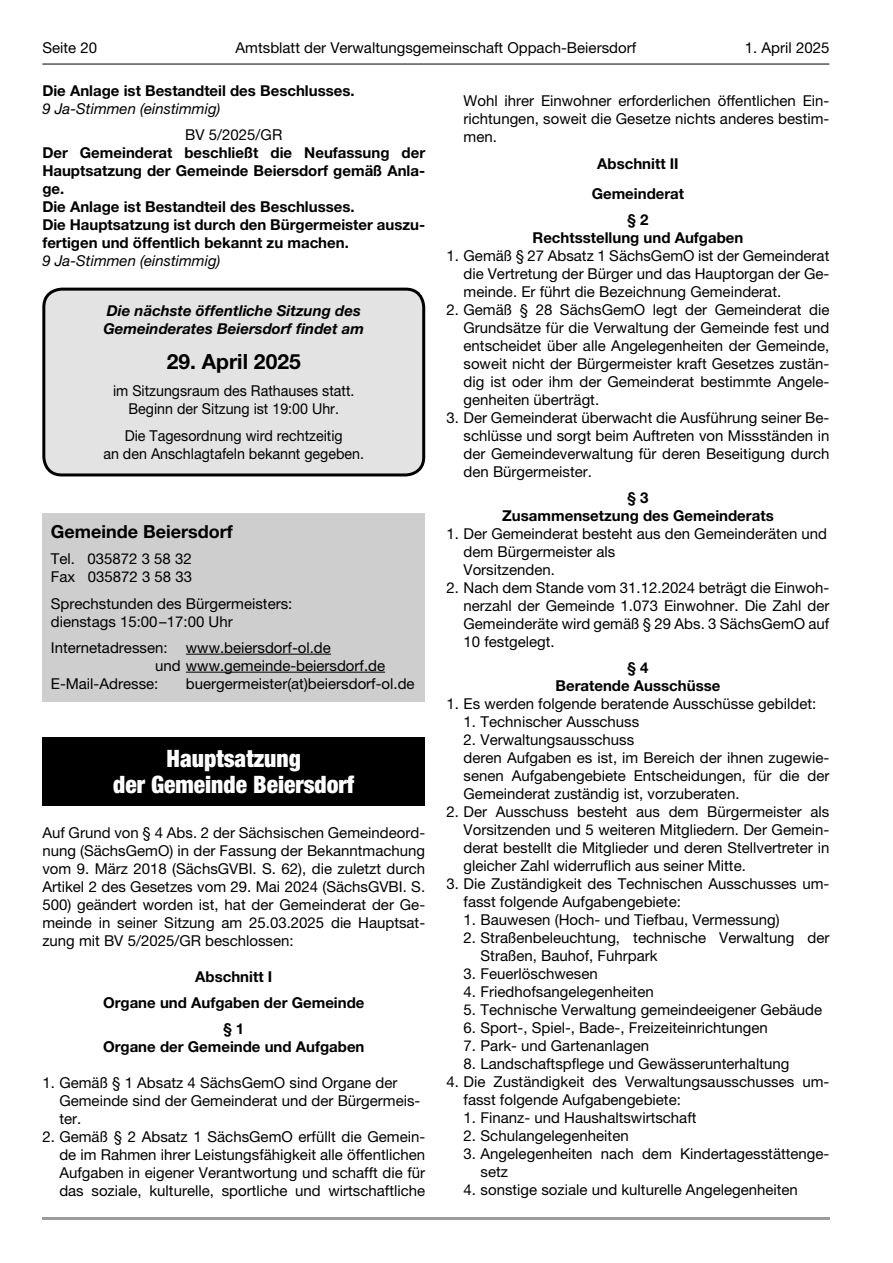
<style>
.page{position:relative;width:893px;height:1263px;background:#fff}
.page>*{position:absolute;margin:0;border:0;box-sizing:border-box;transform-origin:0 0}
.t1{font:900 condensed 24px/26px "Helvetica Neue LT Pro";color:#fff;text-align:center}
.t2{font:700 21px "Helvetica Neue LT Pro";color:#000}
.t3{font:700 18px "Helvetica Neue LT Pro";color:#000}
.t4{font:15px/18px "Helvetica Neue LT Pro";color:#000}
.t5{font:700 15px/18px "Helvetica Neue LT Pro";color:#000;text-align:center}
.t6{font:15px/18px "Helvetica Neue LT Pro";color:#000;text-align:center;scale:.95 1}
.t7{font:italic 700 15px/18px "Helvetica Neue LT Pro";color:#000}
.t8{font:italic 15px "Helvetica Neue LT Pro";color:#000}
</style>
<div class="page">
<hr style="left:42px;top:64px;width:787px;height:1px;background:#000">
<hr style="left:42px;top:1217px;width:787px;height:3px;background:#9c9c9c">
<div style="left:42px;top:513px;width:383px;height:189px;background:#cecece"></div>
<hr style="left:186px;top:654px;width:145px;height:1px;background:#000">
<hr style="left:186px;top:672px;width:199px;height:1px;background:#000">
<div style="left:44px;top:289px;width:379px;height:186px;background:#e3e3e3;border-radius:18px"></div>
<div style="left:42px;top:288px;width:383px;height:188px;border:3px solid #000;border-radius:18px"></div>
<div style="left:42px;top:738px;width:383px;height:68px;background:#000"></div>
<p class="t4" style="left:42px;top:41px;width:56px">Seite 20</p>
<p class="t4" style="left:235px;top:41px;width:402px">Amtsblatt der Verwaltungsgemeinschaft Oppach-Beiersdorf</p>
<p class="t4" style="left:744px;top:41px;width:86px">1. April 2025</p>
<p class="t5" style="left:42px;top:84px;width:314px">Die Anlage ist Bestandteil des Beschlusses.</p>
<p class="t8" style="left:42px;top:104px;width:180px">9 Ja-Stimmen (einstimmig)</p>
<p class="t4" style="left:185px;top:128px;width:98px">BV 5/2025/GR</p>
<p class="t5" style="left:42px;top:146px;width:384px;text-align:left">Der Gemeinderat beschließt die Neufassung der Hauptsatzung der Gemeinde Beiersdorf gemäß Anla&shy;ge.<br>Die Anlage ist Bestandteil des Beschlusses.<br>Die Hauptsatzung ist durch den Bürgermeister auszu&shy;fertigen und öffentlich bekannt zu machen.</p>
<p class="t8" style="left:42px;top:256px;width:180px">9 Ja-Stimmen (einstimmig)</p>
<p class="t7" style="left:103px;top:303px;width:262px">Die nächste öffentliche Sitzung des<br>Gemeinderates Beiersdorf findet am</p>
<h2 class="t2" style="left:167px;top:353px;width:135px">29. April 2025</h2>
<p class="t6" style="left:113px;top:383px;width:255px">im Sitzungsraum des Rathauses statt.<br>Beginn der Sitzung ist 19:00 Uhr.</p>
<p class="t6" style="left:103px;top:428px;width:276px">Die Tagesordnung wird rechtzeitig<br>an den Anschlagtafeln bekannt gegeben.</p>
<p class="t3" style="left:51px;top:525px;width:183px">Gemeinde Beiersdorf</p>
<p class="t4" style="left:51px;top:552px;width:143px">Tel. 035872 3 58 32<br>Fax 035872 3 58 33</p>
<p class="t4" style="left:51px;top:596px;width:243px">Sprechstunden des Bürgermeisters: dienstags 15:00–17:00 Uhr</p>
<p class="t4" style="left:51px;top:640px;width:281px">Internetadressen: www.beiersdorf-ol.de</p>
<p class="t4" style="left:155px;top:658px;width:231px">und www.gemeinde-beiersdorf.de</p>
<p class="t4" style="left:51px;top:676px;width:109px">E-Mail-Adresse:</p>
<p class="t4" style="left:186px;top:676px;width:230px">buergermeister(at)beiersdorf-ol.de</p>
<h1 class="t1" style="left:113px;top:748px;width:242px">Hauptsatzung<br>der Gemeinde Beiersdorf</h1>
<p class="t4" style="left:42px;top:825px;width:384px;text-align:justify">Auf Grund von § 4 Abs. 2 der Sächsischen Gemeindeord&shy;nung (SächsGemO) in der Fassung der Bekanntmachung vom 9. März 2018 (SächsGVBI. S. 62), die zuletzt durch Artikel 2 des Gesetzes vom 29. Mai 2024 (SächsGVBI. S.<br>500) geändert worden ist, hat der Gemeinderat der Ge&shy;meinde in seiner Sitzung am 25.03.2025 die Hauptsat&shy;zung mit BV 5/2025/GR beschlossen:</p>
<p class="t5" style="left:103px;top:965px;width:263px;line-height:26.1px">Abschnitt I<br>Organe und Aufgaben der Gemeinde § 1</p>
<p class="t5" style="left:103px;top:1039px;width:263px">Organe der Gemeinde und Aufgaben</p>
<p class="t4" style="left:59px;top:1075px;width:362px;text-indent:-17px">1. Gemäß § 1 Absatz 4 SächsGemO sind Organe der<br>Gemeinde sind der Gemeinderat und der Bürgermeis&shy;ter.</p>
<p class="t4" style="left:59px;top:1129px;width:367px;text-align:justify;text-indent:-17px">2. Gemäß § 2 Absatz 1 SächsGemO erfüllt die Gemein&shy;de im Rahmen ihrer Leistungsfähigkeit alle öffentlichen Aufgaben in eigener Verantwortung und schafft die für das soziale, kulturelle, sportliche und wirtschaftliche</p>
<p class="t4" style="left:463px;top:94px;width:367px;text-align:justify">Wohl ihrer Einwohner erforderlichen öffentlichen Ein&shy;richtungen, soweit die Gesetze nichts anderes bestim&shy;men.</p>
<p class="t5" style="left:591px;top:150px;width:94px;line-height:30px">Abschnitt II<br>Gemeinderat</p>
<p class="t5" style="left:532px;top:212px;width:212px">§ 2<br>Rechtsstellung und Aufgaben</p>
<p class="t4" style="left:463px;top:248px;width:367px;text-align:justify;text-indent:-17px">1. Gemäß § 27 Absatz 1 SächsGemO ist der Gemeinderat die Vertretung der Bürger und das Hauptorgan der Ge&shy;meinde. Er führt die Bezeichnung Gemeinderat.</p>
<p class="t4" style="left:463px;top:302px;width:367px;text-align:justify;text-indent:-17px">2. Gemäß § 28 SächsGemO legt der Gemeinderat die Grundsätze für die Verwaltung der Gemeinde fest und entscheidet über alle Angelegenheiten der Gemeinde, soweit nicht der Bürgermeister kraft Gesetzes zustän&shy;dig ist oder ihm der Gemeinderat bestimmte Angele&shy;genheiten überträgt.</p>
<p class="t4" style="left:463px;top:410px;width:367px;text-align:justify;text-indent:-17px">3. Der Gemeinderat überwacht die Ausführung seiner Be&shy;schlüsse und sorgt beim Auftreten von Missständen in der Gemeindeverwaltung für deren Beseitigung durch den Bürgermeister.</p>
<p class="t5" style="left:502px;top:490px;width:273px">§ 3<br>Zusammensetzung des Gemeinderats</p>
<p class="t4" style="left:463px;top:526px;width:365px;text-indent:-17px">1. Der Gemeinderat besteht aus den Gemeinderäten und dem Bürgermeister als<br>Vorsitzenden.</p>
<p class="t4" style="left:463px;top:580px;width:367px;text-align:justify;text-indent:-17px">2. Nach dem Stande vom 31.12.2024 beträgt die Einwoh&shy;nerzahl der Gemeinde 1.073 Einwohner. Die Zahl der Gemeinderäte wird gemäß § 29 Abs. 3 SächsGemO auf 10 festgelegt.</p>
<p class="t5" style="left:555px;top:660px;width:166px">§ 4<br>Beratende Ausschüsse</p>
<p class="t4" style="left:446px;top:696px;width:371px">1. Es werden folgende beratende Ausschüsse gebildet:</p>
<p class="t4" style="left:463px;top:714px;width:177px">1. Technischer Ausschuss</p>
<p class="t4" style="left:463px;top:732px;width:367px">2. Verwaltungsausschuss<br>deren Aufgaben es ist, im Bereich der ihnen zugewie&shy;senen Aufgabengebiete Entscheidungen, für die der Gemeinderat zuständig ist, vorzuberaten.</p>
<p class="t4" style="left:463px;top:804px;width:367px;text-align:justify;text-indent:-17px">2. Der Ausschuss besteht aus dem Bürgermeister als Vorsitzenden und 5 weiteren Mitgliedern. Der Gemein&shy;derat bestellt die Mitglieder und deren Stellvertreter in gleicher Zahl widerruflich aus seiner Mitte.</p>
<p class="t4" style="left:463px;top:876px;width:367px;text-indent:-17px">3. Die Zuständigkeit des Technischen Ausschusses um&shy;fasst folgende Aufgabengebiete:</p>
<p class="t4" style="left:463px;top:912px;width:317px">1. Bauwesen (Hoch- und Tiefbau, Vermessung)</p>
<p class="t4" style="left:480px;top:930px;width:350px;text-indent:-17px">2. Straßenbeleuchtung, technische Verwaltung der<br>Straßen, Bauhof, Fuhrpark</p>
<p class="t4" style="left:463px;top:966px;width:136px">3. Feuerlöschwesen</p>
<p class="t4" style="left:463px;top:984px;width:192px">4. Friedhofsangelegenheiten</p>
<p class="t4" style="left:463px;top:1002px;width:360px">5. Technische Verwaltung gemeindeeigener Gebäude</p>
<p class="t4" style="left:463px;top:1020px;width:306px">6. Sport-, Spiel-, Bade-, Freizeiteinrichtungen</p>
<p class="t4" style="left:463px;top:1038px;width:187px">7. Park- und Gartenanlagen</p>
<p class="t4" style="left:463px;top:1056px;width:327px">8. Landschaftspflege und Gewässerunterhaltung</p>
<p class="t4" style="left:463px;top:1074px;width:367px;text-indent:-17px">4. Die Zuständigkeit des Verwaltungsausschusses um&shy;fasst folgende Aufgabengebiete:</p>
<p class="t4" style="left:463px;top:1110px;width:234px">1. Finanz- und Haushaltswirtschaft</p>
<p class="t4" style="left:463px;top:1128px;width:167px">2. Schulangelegenheiten</p>
<p class="t4" style="left:480px;top:1146px;width:350px;text-indent:-17px">3. Angelegenheiten nach dem Kindertagesstättenge&shy;setz</p>
<p class="t4" style="left:463px;top:1182px;width:336px">4. sonstige soziale und kulturelle Angelegenheiten</p>
</div>
